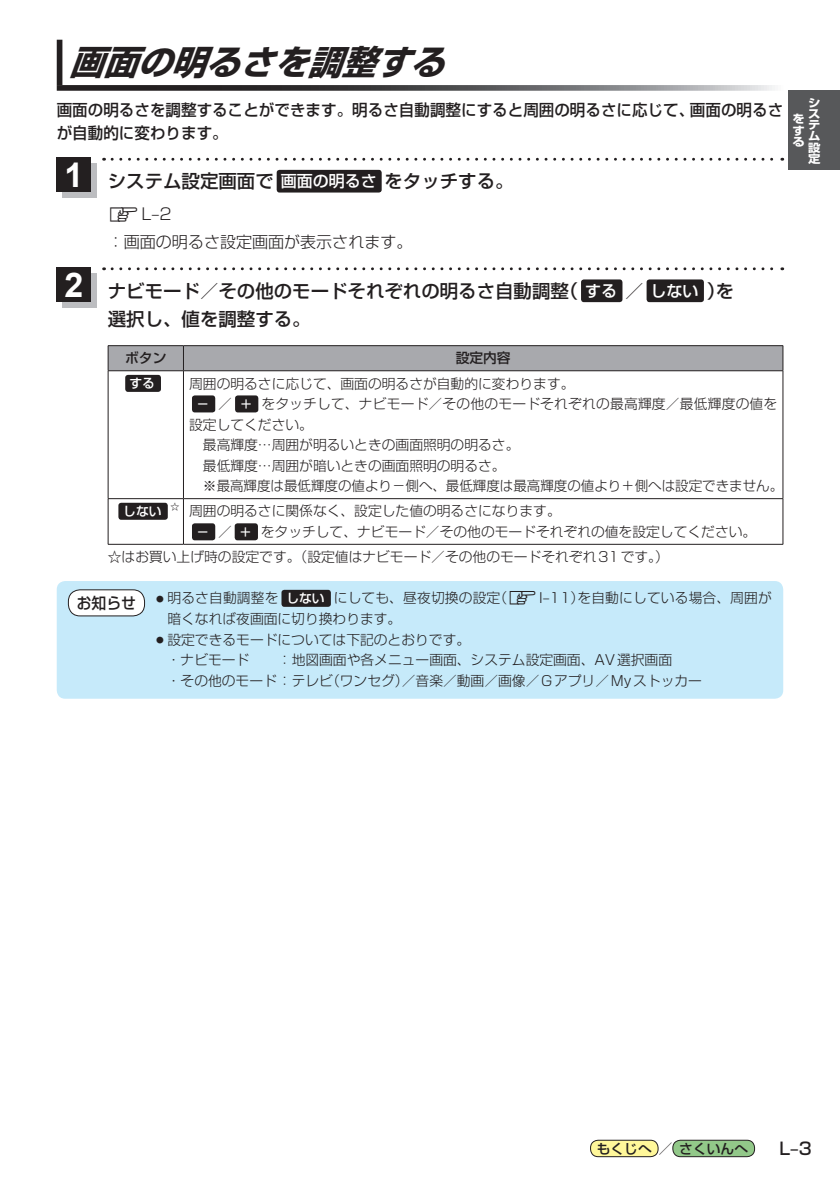
<style>
.page{position:relative;width:840px;height:1191px;background:#fff}
.page>*{position:absolute;margin:0;border:0;box-sizing:border-box;transform-origin:0 0}
.t1{font:italic 700 34px "Shin Go Pro";color:#231f20}
.t2{font:700 34px "Arial";color:#fff}
.t3{font:500 18.4px/28.4px "Shin Go Pro";color:#231f20}
.t4{font:500 17px "Shin Go Pro";color:#231f20}
.t5{font:500 16px/22.6px "Shin Go Pro";color:#231f20}
.t6{font:300 16px/28.4px "Shin Go Pro";color:#231f20}
.t7{font:500 15.6px "Shin Go Pro";color:#231f20;scale:.95 1}
.t8{font:300 13.8px/20.6px "Shin Go Pro";color:#231f20}
.t9{font:500 13.8px "Shin Go Pro";color:#231f20}
.t10{font:500 12.8px "Shin Go Pro";color:#fff}
.t11{font:700 11.2px/11.2px "Shin Go Pro";color:#fff;text-align:justify;scale:1.1 1}
.t12{font:300 9px "Shin Go Pro";color:#231f20}
.s1{font-size:16px;color:#fff}
.s2{font-family:"MC1";font-weight:400;font-size:14.2px}
.s3{font-weight:500;font-size:12.8px;color:#fff}
.s4{font-family:"MC1";font-weight:400;font-size:13.4px}
.s5{font-size:14.2px}
</style>
<div class="page">
<div style="left:788px;top:91px;width:51px;height:79px;background:#57585a"></div>
<div style="left:590px;top:1140px;width:67px;height:16px;background:#fff79a;border-radius:8px"></div>
<div style="left:590px;top:1140px;width:68px;height:17px;border:1px solid #231f20;border-radius:8px"></div>
<div style="left:672px;top:1140px;width:82px;height:16px;background:#92c889;border-radius:8px"></div>
<div style="left:672px;top:1140px;width:82px;height:17px;border:1px solid #231f20;border-radius:8px"></div>
<div style="left:57px;top:40px;width:5px;height:45px;background:#231f20"></div>
<svg style="left:57px;top:85px;width:718px;height:6px;background:#616162"></svg>
<div style="left:276px;top:170px;width:105px;height:22px;background:#231f20;border-radius:3px"></div>
<svg style="left:112px;top:158px;width:670px;height:3px"></svg>
<div style="left:62px;top:163px;width:34px;height:34px;background:#bcbdc0"></div>
<div style="left:57px;top:158px;width:34px;height:34px;background:#231f20"></div>
<div style="left:580px;top:279px;width:42px;height:23px;background:#231f20;border-radius:3px"></div>
<div style="left:646px;top:279px;width:57px;height:23px;background:#231f20;border-radius:3px"></div>
<svg style="left:112px;top:267px;width:670px;height:3px"></svg>
<div style="left:62px;top:273px;width:34px;height:34px;background:#bcbdc0"></div>
<div style="left:57px;top:267px;width:34px;height:34px;background:#231f20"></div>
<hr style="left:108px;top:345px;width:75px;height:1px;background:#231f20">
<hr style="left:183px;top:345px;width:599px;height:1px;background:#231f20">
<div style="left:108px;top:346px;width:675px;height:25px;background:#a8a9ad"></div>
<hr style="left:108px;top:370px;width:75px;height:1px;background:#231f20">
<hr style="left:108px;top:371px;width:1px;height:127px;background:#231f20">
<hr style="left:183px;top:370px;width:599px;height:1px;background:#231f20">
<hr style="left:183px;top:371px;width:1px;height:127px;background:#231f20">
<hr style="left:782px;top:371px;width:1px;height:127px;background:#231f20">
<hr style="left:108px;top:498px;width:75px;height:1px;background:#231f20">
<hr style="left:108px;top:499px;width:1px;height:45px;background:#231f20">
<hr style="left:183px;top:498px;width:599px;height:1px;background:#231f20">
<hr style="left:183px;top:499px;width:1px;height:45px;background:#231f20">
<hr style="left:782px;top:499px;width:1px;height:45px;background:#231f20">
<hr style="left:108px;top:544px;width:75px;height:1px;background:#231f20">
<hr style="left:183px;top:544px;width:599px;height:1px;background:#231f20">
<div style="left:125px;top:375px;width:36px;height:17px;background:#231f20;border-radius:3px"></div>
<div style="left:192px;top:395px;width:23px;height:17px;background:#231f20;border-radius:3px"></div>
<div style="left:235px;top:395px;width:23px;height:17px;background:#231f20;border-radius:3px"></div>
<div style="left:118px;top:503px;width:50px;height:17px;background:#231f20;border-radius:3px"></div>
<div style="left:192px;top:523px;width:23px;height:17px;background:#231f20;border-radius:3px"></div>
<div style="left:234px;top:523px;width:24px;height:17px;background:#231f20;border-radius:3px"></div>
<div style="left:57px;top:581px;width:725px;height:117px;background:#c6eafa;border-radius:9px"></div>
<div style="left:281px;top:590px;width:50px;height:17px;background:#231f20;border-radius:3px"></div>
<div style="left:68px;top:590px;width:76px;height:26px;background:#fff;border-radius:12px"></div>
<div style="left:68px;top:589px;width:77px;height:27px;border:1px solid #231f20;border-radius:12px"></div>
<h1 class="t1" style="left:69px;top:35px;width:393px">画面の明るさを調整する</h1>
<p class="t5" style="left:57px;top:97px;width:727px">画面の明るさを調整することができます。明るさ自動調整にすると周囲の明るさに応じて、画面の明るさが自動的に変わります。</p>
<h1 class="t2" style="left:64px;top:153px;width:20px">1</h1>
<h1 class="t2" style="left:64px;top:262px;width:20px">2</h1>
<h2 class="t3" style="left:108px;top:165px;width:407px">システム設定画面で<span class="s1">画面の明るさ</span>をタッチする。</h2>
<p class="t6" style="left:108px;top:198px;width:306px"><span class="s2">z</span>L–2<br>：画面の明るさ設定画面が表示されます。</p>
<h2 class="t3" style="left:108px;top:274px;width:627px">ナビモード／その他のモードそれぞれの明るさ自動調整（<span class="s1">する</span>／<span class="s1">しない</span>）を選択し、値を調整する。</h2>
<p class="t9" style="left:125px;top:347px;width:43px">ボタン</p>
<p class="t9" style="left:455px;top:347px;width:56px">設定内容</p>
<p class="t10" style="left:129px;top:373px;width:27px">する</p>
<p class="t8" style="left:189px;top:371px;width:386px">周囲の明るさに応じて、画面の明るさが自動的に変わります。</p>
<p class="t8" style="left:196px;top:392px;width:582px"><span class="s3">−</span> ／<span class="s3">＋</span> をタッチして、ナビモード／その他のモードそれぞれの最高輝度／最低輝度の値を</p>
<p class="t8" style="left:189px;top:412px;width:125px">設定してください。</p>
<p class="t8" style="left:189px;top:433px;width:331px">　最高輝度…周囲が明るいときの画面照明の明るさ。</p>
<p class="t8" style="left:189px;top:453px;width:318px">　最低輝度…周囲が暗いときの画面照明の明るさ。</p>
<p class="t8" style="left:189px;top:474px;width:595px">　※最高輝度は最低輝度の値より− 側へ、最低輝度は最高輝度の値より＋側へは設定できません。</p>
<p class="t10" style="left:123px;top:501px;width:40px">しない</p>
<p class="t8" style="left:196px;top:499px;width:561px;text-indent:-7px">周囲の明るさに関係なく、設定した値の明るさになります。<br><span class="s3">−</span> ／<span class="s3">＋</span> をタッチして、ナビモード／その他のモードそれぞれの値を設定してください。</p>
<p class="t8" style="left:108px;top:545px;width:562px">☆はお買い上げ時の設定です。（設定値はナビモード／その他のモードそれぞれ31です。）</p>
<p class="t12" style="left:170px;top:499px;width:10px">☆</p>
<p class="t11" style="left:807px;top:95px;width:13px">システム設定</p>
<p class="t11" style="left:792px;top:112px;width:12px">をする</p>
<p class="t7" style="left:77px;top:590px;width:64px">お知らせ</p>
<p class="t8" style="left:167px;top:586px;width:605px;text-indent:-14px">○明るさ自動調整を <span class="s3">しない</span> にしても、昼夜切換の設定（<span class="s4">z</span>I–11）を自動にしている場合、周囲が暗くなれば夜画面に切り換わります。</p>
<p class="t8" style="left:167px;top:627px;width:305px;text-indent:-14px">○設定できるモードについては下記のとおりです。・ナビモード</p>
<p class="t8" style="left:167px;top:648px;width:536px;text-indent:111px">：地図画面や各メニュー画面、システム設定画面、AV選択画面<br>・その他のモード：テレビ（ワンセグ）／音楽／動画／画像／Gアプリ／Myストッカー</p>
<p class="t9" style="left:596px;top:1137px;width:153px">もくじへ<span class="s5">／</span>さくいんへ</p>
<p class="t4" style="left:779px;top:1134px;width:34px">L–3</p>
</div>
